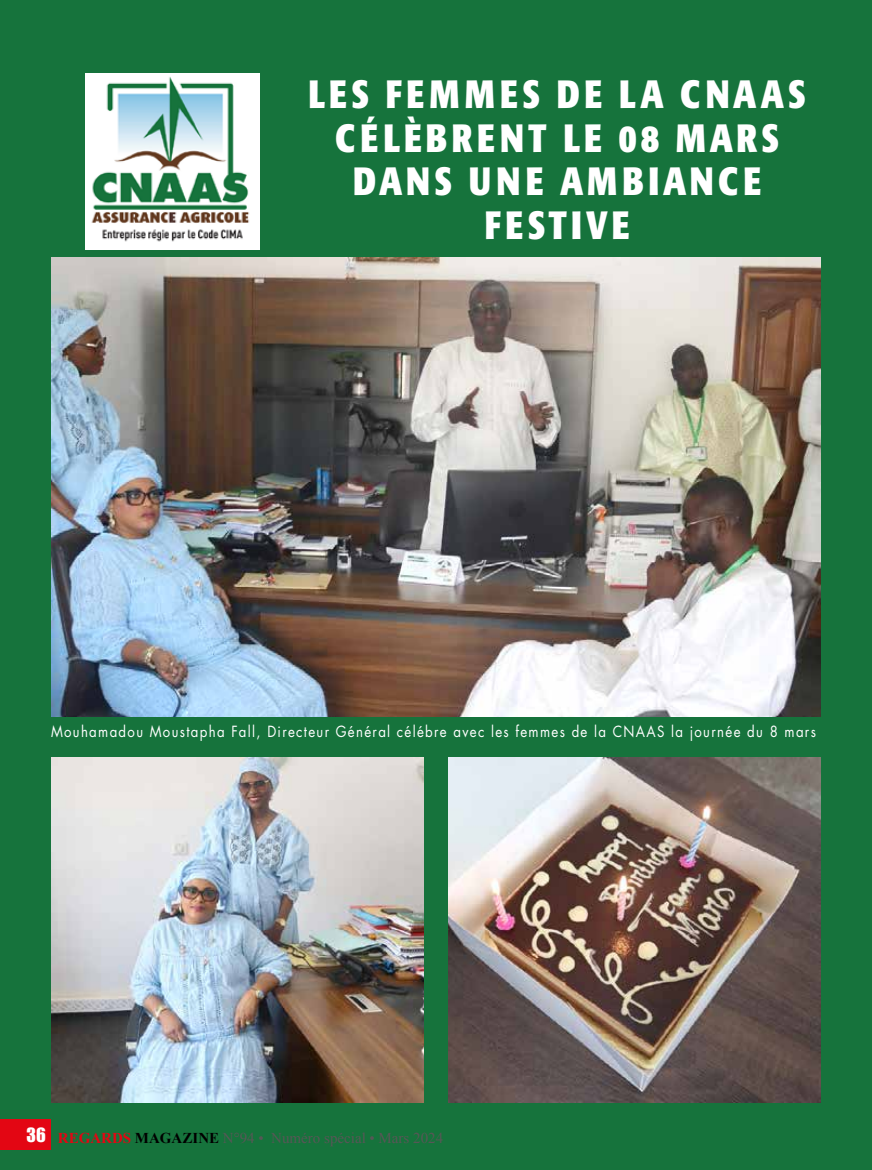
<style>
.page{position:relative;width:872px;height:1170px;background:#fff}
.page>*{position:absolute;margin:0;border:0;box-sizing:border-box;transform-origin:0 0}
.t1{font:700 condensed 39px/43.5px "Formata";letter-spacing:.12em;color:#fff;text-align:center;scale:.95 1}
.t2{font:15px "Futura";letter-spacing:.1em;color:#fff;scale:.88 1}
.t3{font:15px "Times New Roman";color:#575756}
.s1{font-family:"Impact";font-size:18px;color:#fff}
.s2{font-weight:700;color:#e30613}
.s3{font-weight:700;color:#000}
</style>
<div class="page">
<div style="left:0;top:0;width:872px;height:1169px;background:#16733c"></div>
<div style="left:0;top:1119px;width:50px;height:31px;background:#e30613"></div>
<img style="left:85px;top:74px;width:174px;height:176px">
<img style="left:51px;top:257px;width:770px;height:459px">
<img style="left:51px;top:757px;width:372px;height:345px">
<img style="left:449px;top:757px;width:372px;height:345px">
<h1 class="t1" style="left:308px;top:72px;width:525px">LES FEMMES DE LA CNAAS<br>CÉLÈBRENT LE 08 MARS<br>DANS UNE AMBIANCE<br>FESTIVE</h1>
<p class="t2" style="left:51px;top:721px;width:870px">Mouhamadou Moustapha Fall, Directeur Général célébre avec les femmes de la CNAAS la journée du 8 mars</p>
<p class="t3" style="left:26px;top:1127px;width:418px"><span class="s1">36</span> <span class="s2">REGARDS</span> <span class="s3">MAGAZINE</span> N°94 • Numéro spécial • Mars 2024</p>
</div>
